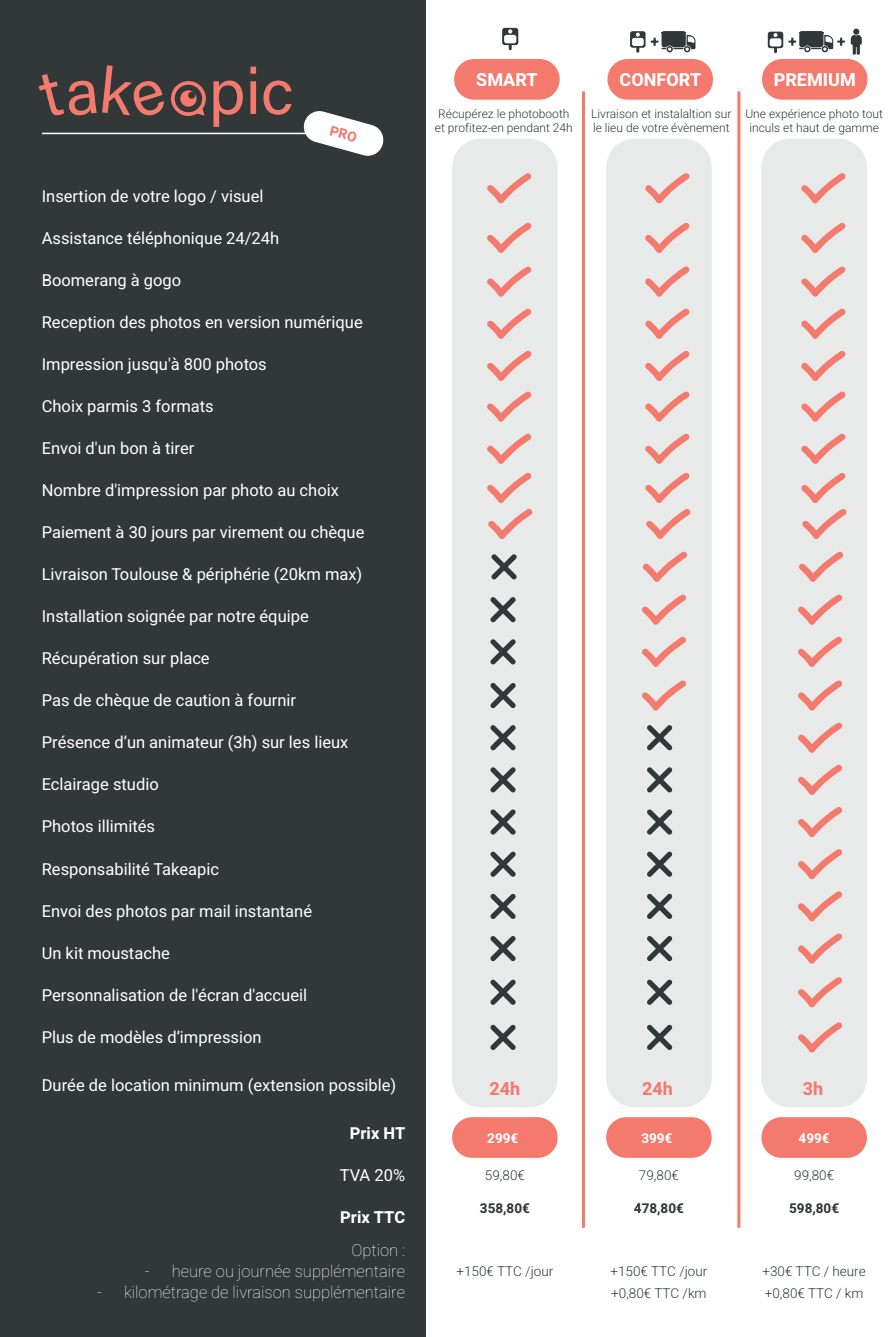
<style>
.page{position:relative;width:893px;height:1337px;background:#fff}
.page>*{position:absolute;margin:0;border:0;box-sizing:border-box;transform-origin:0 0}
.t1{font:700 18px "Heebo";color:#fff}
.t2{font:700 18px "Heebo";color:#f37a6c}
.t3{font:16.5px "Heebo";color:#fff}
.t4{font:100 16.5px "Heebo";color:#fff}
.t5{font:700 16.5px "Heebo";color:#fff}
.t6{font:300 13.5px "Heebo";color:#323738}
.t7{font:700 13.5px "Heebo";color:#323738}
.t8{font:700 13.5px "Heebo";color:#fff}
.t9{font:300 12px/14.4px "Heebo";color:#323738}
</style>
<div class="page">
<div style="left:452px;top:139px;width:106px;height:968px;background:#e8e9e9;border-radius:29px"></div>
<div style="left:606px;top:139px;width:106px;height:968px;background:#e8e9e9;border-radius:29px"></div>
<div style="left:761px;top:139px;width:106px;height:968px;background:#e8e9e9;border-radius:29px"></div>
<div style="left:0;top:0;width:425px;height:1336px;background:#323738"></div>
<div style="left:454px;top:59px;width:106px;height:41px;background:#f37a6c;border-radius:20px"></div>
<div style="left:607px;top:59px;width:106px;height:41px;background:#f37a6c;border-radius:20px"></div>
<div style="left:762px;top:59px;width:105px;height:41px;background:#f37a6c;border-radius:20px"></div>
<div style="left:452px;top:1116px;width:106px;height:41px;background:#f37a6c;border-radius:20px"></div>
<div style="left:606px;top:1116px;width:106px;height:41px;background:#f37a6c;border-radius:20px"></div>
<div style="left:761px;top:1116px;width:106px;height:41px;background:#f37a6c;border-radius:20px"></div>
<hr style="left:582px;top:91px;width:3px;height:1136px;background:#f37a6c">
<hr style="left:737px;top:91px;width:3px;height:1136px;background:#f37a6c">
<hr style="left:42px;top:133px;width:313px;height:1px;background:#fff">
<svg style="left:487px;top:173px;width:45px;height:30px"></svg>
<svg style="left:645px;top:173px;width:45px;height:30px"></svg>
<svg style="left:801px;top:173px;width:45px;height:30px"></svg>
<svg style="left:487px;top:223px;width:45px;height:30px"></svg>
<svg style="left:645px;top:223px;width:45px;height:30px"></svg>
<svg style="left:801px;top:222px;width:45px;height:31px"></svg>
<svg style="left:487px;top:266px;width:45px;height:30px"></svg>
<svg style="left:645px;top:266px;width:45px;height:30px"></svg>
<svg style="left:801px;top:266px;width:45px;height:30px"></svg>
<svg style="left:487px;top:308px;width:45px;height:31px"></svg>
<svg style="left:645px;top:308px;width:45px;height:31px"></svg>
<svg style="left:801px;top:308px;width:45px;height:31px"></svg>
<svg style="left:487px;top:351px;width:45px;height:30px"></svg>
<svg style="left:645px;top:351px;width:45px;height:30px"></svg>
<svg style="left:801px;top:351px;width:45px;height:30px"></svg>
<svg style="left:487px;top:391px;width:45px;height:30px"></svg>
<svg style="left:645px;top:391px;width:45px;height:30px"></svg>
<svg style="left:801px;top:391px;width:45px;height:30px"></svg>
<svg style="left:487px;top:433px;width:45px;height:31px"></svg>
<svg style="left:645px;top:433px;width:45px;height:31px"></svg>
<svg style="left:801px;top:433px;width:45px;height:31px"></svg>
<svg style="left:487px;top:473px;width:46px;height:66px"></svg>
<svg style="left:645px;top:473px;width:46px;height:66px"></svg>
<svg style="left:801px;top:473px;width:46px;height:66px"></svg>
<svg style="left:642px;top:594px;width:44px;height:30px"></svg>
<svg style="left:798px;top:594px;width:44px;height:30px"></svg>
<svg style="left:490px;top:597px;width:26px;height:25px"></svg>
<svg style="left:643px;top:551px;width:44px;height:30px"></svg>
<svg style="left:799px;top:551px;width:44px;height:30px"></svg>
<svg style="left:491px;top:554px;width:26px;height:25px"></svg>
<svg style="left:642px;top:636px;width:44px;height:30px"></svg>
<svg style="left:798px;top:636px;width:44px;height:30px"></svg>
<svg style="left:490px;top:639px;width:26px;height:25px"></svg>
<svg style="left:642px;top:680px;width:44px;height:30px"></svg>
<svg style="left:798px;top:680px;width:44px;height:30px"></svg>
<svg style="left:490px;top:683px;width:26px;height:25px"></svg>
<svg style="left:798px;top:722px;width:44px;height:30px"></svg>
<svg style="left:490px;top:725px;width:26px;height:25px"></svg>
<svg style="left:647px;top:725px;width:25px;height:25px"></svg>
<svg style="left:798px;top:764px;width:44px;height:30px"></svg>
<svg style="left:490px;top:767px;width:26px;height:25px"></svg>
<svg style="left:647px;top:767px;width:25px;height:25px"></svg>
<svg style="left:798px;top:807px;width:44px;height:30px"></svg>
<svg style="left:490px;top:809px;width:26px;height:25px"></svg>
<svg style="left:647px;top:809px;width:25px;height:25px"></svg>
<svg style="left:798px;top:849px;width:44px;height:30px"></svg>
<svg style="left:490px;top:851px;width:26px;height:25px"></svg>
<svg style="left:647px;top:851px;width:25px;height:25px"></svg>
<svg style="left:798px;top:891px;width:44px;height:30px"></svg>
<svg style="left:490px;top:893px;width:26px;height:25px"></svg>
<svg style="left:647px;top:893px;width:25px;height:25px"></svg>
<svg style="left:798px;top:933px;width:44px;height:30px"></svg>
<svg style="left:490px;top:936px;width:26px;height:24px"></svg>
<svg style="left:647px;top:936px;width:25px;height:24px"></svg>
<svg style="left:798px;top:977px;width:44px;height:30px"></svg>
<svg style="left:490px;top:979px;width:26px;height:25px"></svg>
<svg style="left:647px;top:979px;width:25px;height:25px"></svg>
<svg style="left:798px;top:1022px;width:44px;height:30px"></svg>
<svg style="left:490px;top:1024px;width:26px;height:25px"></svg>
<svg style="left:647px;top:1024px;width:25px;height:25px"></svg>
<svg style="left:39px;top:65px;width:252px;height:62px"></svg>
<svg style="left:851px;top:29px;width:11px;height:26px"></svg>
<svg style="left:651px;top:31px;width:44px;height:21px"></svg>
<svg style="left:502px;top:28px;width:16px;height:17px"></svg>
<div style="left:504px;top:35px;width:12px;height:8px;background:#fff;border-radius:2px"></div>
<svg style="left:508px;top:29px;width:4px;height:5px"></svg>
<svg style="left:509px;top:45px;width:3px;height:4px"></svg>
<div style="left:630px;top:31px;width:16px;height:17px;background:#323738;border-radius:3px"></div>
<div style="left:632px;top:38px;width:12px;height:8px;background:#fff;border-radius:2px"></div>
<svg style="left:636px;top:33px;width:4px;height:4px"></svg>
<svg style="left:788px;top:31px;width:57px;height:21px"></svg>
<svg style="left:768px;top:32px;width:15px;height:16px"></svg>
<div style="left:770px;top:38px;width:11px;height:8px;background:#fff;border-radius:2px"></div>
<svg style="left:773px;top:33px;width:4px;height:4px"></svg>
<svg style="left:774px;top:48px;width:3px;height:4px"></svg>
<svg style="left:302px;top:111px;width:82px;height:45px"></svg>
<p class="t3" style="left:42px;top:185px;width:223px">Insertion de votre logo / visuel</p>
<p class="t3" style="left:42px;top:227px;width:239px">Assistance téléphonique 24/24h</p>
<p class="t3" style="left:42px;top:269px;width:141px">Boomerang à gogo</p>
<p class="t3" style="left:42px;top:311px;width:322px">Reception des photos en version numérique</p>
<p class="t3" style="left:42px;top:353px;width:227px">Impression jusqu'à 800 photos</p>
<p class="t3" style="left:42px;top:395px;width:173px">Choix parmis 3 formats</p>
<p class="t3" style="left:42px;top:437px;width:154px">Envoi d'un bon à tirer</p>
<p class="t3" style="left:42px;top:479px;width:299px">Nombre d'impression par photo au choix</p>
<p class="t3" style="left:42px;top:521px;width:324px">Paiement à 30 jours par virement ou chèque</p>
<p class="t3" style="left:42px;top:563px;width:322px">Livraison Toulouse &amp; périphérie (20km max)</p>
<p class="t3" style="left:42px;top:605px;width:269px">Installation soignée par notre équipe</p>
<p class="t3" style="left:42px;top:647px;width:169px">Récupération sur place</p>
<p class="t3" style="left:42px;top:689px;width:256px">Pas de chèque de caution à fournir</p>
<p class="t3" style="left:42px;top:731px;width:308px">Présence d’un animateur (3h) sur les lieux</p>
<p class="t3" style="left:42px;top:773px;width:119px">Eclairage studio</p>
<p class="t3" style="left:42px;top:815px;width:115px">Photos illimités</p>
<p class="t3" style="left:42px;top:857px;width:179px">Responsabilité Takeapic</p>
<p class="t3" style="left:42px;top:899px;width:272px">Envoi des photos par mail instantané</p>
<p class="t3" style="left:42px;top:941px;width:130px">Un kit moustache</p>
<p class="t3" style="left:42px;top:983px;width:267px">Personnalisation de l'écran d'accueil</p>
<p class="t3" style="left:42px;top:1025px;width:221px">Plus de modèles d’impression</p>
<p class="t3" style="left:42px;top:1073px;width:356px">Durée de location minimum (extension possible)</p>
<p class="t5" style="left:350px;top:1121px;width:57px">Prix HT</p>
<p class="t3" style="left:340px;top:1163px;width:67px">TVA 20%</p>
<p class="t5" style="left:340px;top:1205px;width:66px">Prix TTC</p>
<p class="t4" style="left:352px;top:1238px;width:55px">Option :</p>
<p class="t4" style="left:145px;top:1259px;width:262px">- heure ou journée supplémentaire</p>
<p class="t4" style="left:97px;top:1280px;width:310px">- kilométrage de livraison supplémentaire</p>
<p class="t1" style="left:476px;top:67px;width:63px">SMART</p>
<p class="t1" style="left:620px;top:67px;width:83px">CONFORT</p>
<p class="t1" style="left:774px;top:67px;width:83px">PREMIUM</p>
<p class="t9" style="left:435px;top:106px;width:139px">Récupérez le photobooth et profitez-en pendant 24h</p>
<p class="t9" style="left:591px;top:106px;width:142px">Livraison et instalaltion sur le lieu de votre évènement</p>
<p class="t9" style="left:745px;top:106px;width:139px;text-align:center">Une expérience photo tout inculs et haut de gamme</p>
<p class="t2" style="left:489px;top:1075px;width:32px">24h</p>
<p class="t2" style="left:642px;top:1075px;width:32px">24h</p>
<p class="t2" style="left:803px;top:1075px;width:22px">3h</p>
<p class="t8" style="left:487px;top:1128px;width:33px">299€</p>
<p class="t8" style="left:641px;top:1128px;width:33px">399€</p>
<p class="t8" style="left:799px;top:1128px;width:33px">499€</p>
<p class="t6" style="left:485px;top:1165px;width:42px">59,80€</p>
<p class="t6" style="left:639px;top:1165px;width:42px">79,80€</p>
<p class="t6" style="left:794px;top:1165px;width:42px">99,80€</p>
<p class="t7" style="left:480px;top:1198px;width:51px">358,80€</p>
<p class="t7" style="left:634px;top:1198px;width:51px">478,80€</p>
<p class="t7" style="left:789px;top:1198px;width:51px">598,80€</p>
<p class="t6" style="left:456px;top:1261px;width:98px">+150€ TTC /jour</p>
<p class="t6" style="left:610px;top:1261px;width:98px">+150€ TTC /jour</p>
<p class="t6" style="left:762px;top:1261px;width:105px">+30€ TTC / heure</p>
<p class="t6" style="left:611px;top:1283px;width:97px">+0,80€ TTC /km</p>
<p class="t6" style="left:765px;top:1283px;width:100px">+0,80€ TTC / km</p>
</div>
